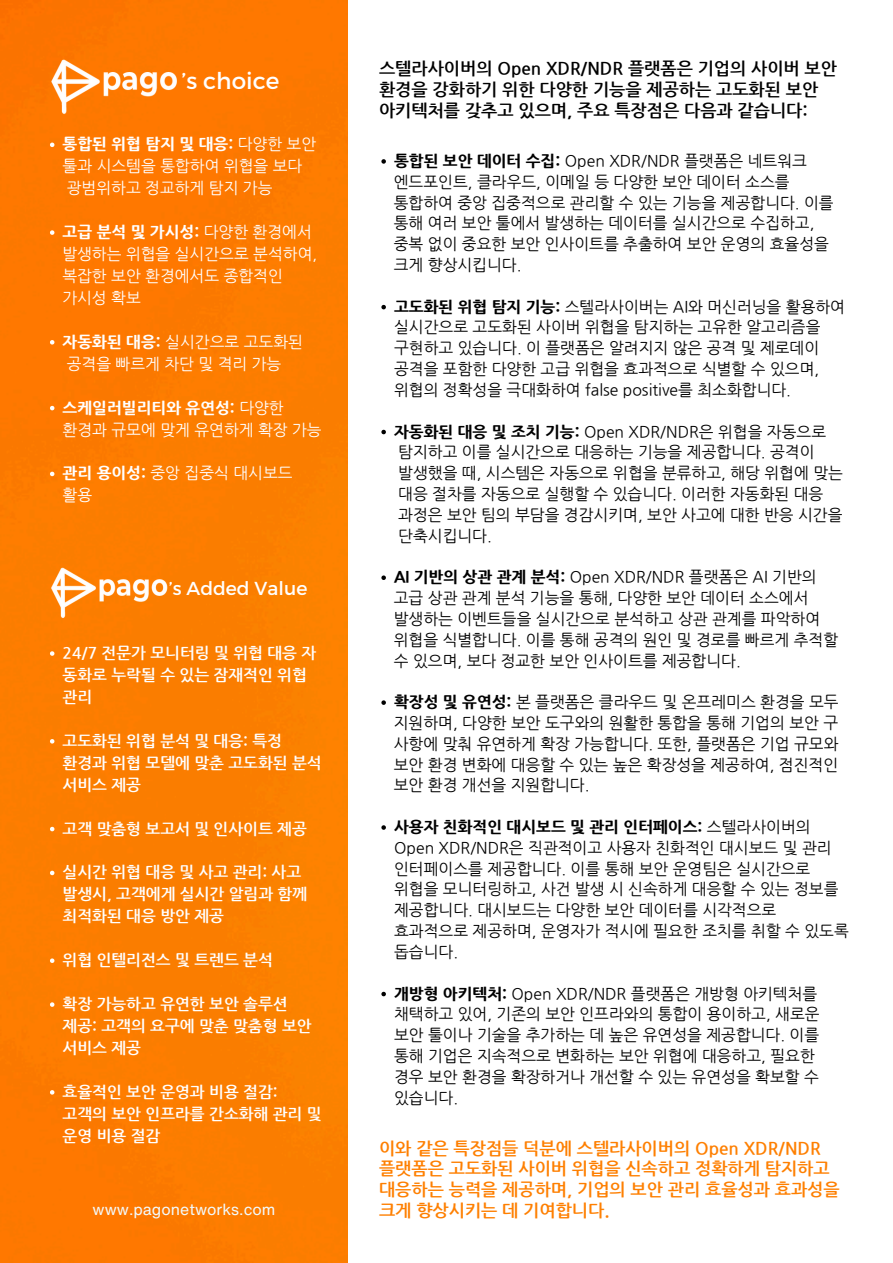
<style>
.page{position:relative;width:893px;height:1263px;background:#fff}
.page>*{position:absolute;margin:0;border:0;box-sizing:border-box;transform-origin:0 0}
.t1{font:23.1px "Montserrat";color:#fff}
.t2{font:18.75px "Montserrat";color:#fff}
.t3{font:700 17.25px/20.9px "Nanum Gothic";color:#fe7f00}
.t4{font:700 17.25px/20.9px "Nanum Gothic";color:#000}
.t5{font:15.75px/20.9px "Nanum Gothic";color:#000}
.t6{font:700 15.75px/21.9px "Nanum Gothic";color:#fff}
.t7{font:15.75px/21.9px "Nanum Gothic";color:#fff}
.t8{font:15.75px "Helvetica Now Text";color:#f2f9fb}
.t9{font:800 15.75px "Nanum Gothic";color:#fff}
.s1{font-weight:800}
.s2{font-weight:400}
</style>
<div class="page">
<div style="left:0;top:0;width:347px;height:1263px;background:#fb7d00"></div>
<img style="left:48px;top:59px;width:147px;height:56px">
<svg style="left:50px;top:143px;width:4px;height:4px"></svg>
<svg style="left:50px;top:230px;width:4px;height:5px"></svg>
<svg style="left:50px;top:340px;width:4px;height:4px"></svg>
<svg style="left:50px;top:406px;width:4px;height:4px"></svg>
<svg style="left:50px;top:472px;width:4px;height:4px"></svg>
<svg style="left:50px;top:651px;width:4px;height:5px"></svg>
<svg style="left:50px;top:739px;width:4px;height:4px"></svg>
<svg style="left:50px;top:827px;width:4px;height:4px"></svg>
<svg style="left:50px;top:871px;width:4px;height:4px"></svg>
<svg style="left:50px;top:958px;width:4px;height:5px"></svg>
<svg style="left:50px;top:1002px;width:4px;height:5px"></svg>
<svg style="left:50px;top:1090px;width:4px;height:4px"></svg>
<img style="left:50px;top:545px;width:134px;height:78px">
<svg style="left:381px;top:159px;width:5px;height:5px"></svg>
<svg style="left:381px;top:305px;width:5px;height:4px"></svg>
<svg style="left:381px;top:430px;width:5px;height:4px"></svg>
<svg style="left:381px;top:575px;width:5px;height:5px"></svg>
<svg style="left:381px;top:700px;width:5px;height:5px"></svg>
<svg style="left:381px;top:825px;width:5px;height:5px"></svg>
<svg style="left:381px;top:992px;width:5px;height:4px"></svg>
<p class="t1" style="left:181px;top:66px;width:99px">’s choice</p>
<p class="t7" style="left:63px;top:133px;width:255px"><span class="s1">통합된 위협 탐지 및 대응:</span> 다양한 보안 툴과 시스템을 통합하여 위협을 보다</p>
<h1 class="t7" style="left:67px;top:177px;width:207px">광범위하고 정교하게 탐지 가능</h1>
<p class="t9" style="left:63px;top:223px;width:251px">고급 분석 및 가시성: <span class="s2">다양한 환경에서</span></p>
<h4 class="t7" style="left:62px;top:243px;width:256px">발생하는 위협을 실시간으로 분석하여, 복잡한 보안 환경에서도 종합적인 가시성 확보</h4>
<p class="t7" style="left:63px;top:330px;width:242px"><span class="s1">자동화된 대응:</span> 실시간으로 고도화된</p>
<h4 class="t7" style="left:67px;top:352px;width:216px">공격을 빠르게 차단 및 격리 가능</h4>
<p class="t7" style="left:63px;top:396px;width:260px"><span class="s1">스케일러빌리티와 유연성:</span> 다양한 환경과 규모에 맞게 유연하게 확장 가능</p>
<h4 class="t7" style="left:63px;top:462px;width:231px"><span class="s1">관리 용이성:</span> 중앙 집중식 대시보드 활용</h4>
<p class="t2" style="left:169px;top:576px;width:140px">’s Added Value</p>
<h3 class="t6" style="left:63px;top:642px;width:255px">24/7 전문가 모니터링 및 위협 대응 자 동화로 누락될 수 있는 잠재적인 위협 관리</h3>
<p class="t6" style="left:63px;top:729px;width:260px">고도화된 위협 분석 및 대응: 특정 환경과 위협 모델에 맞춘 고도화된 분석 서비스 제공</p>
<p class="t6" style="left:63px;top:817px;width:246px">고객 맞춤형 보고서 및 인사이트 제공</p>
<p class="t6" style="left:63px;top:861px;width:246px">실시간 위협 대응 및 사고 관리: 사고 발생시, 고객에게 실시간 알림과 함께 최적화된 대응 방안 제공</p>
<p class="t6" style="left:63px;top:949px;width:212px">위협 인텔리전스 및 트렌드 분석</p>
<p class="t6" style="left:63px;top:993px;width:250px">확장 가능하고 유연한 보안 솔루션 제공: 고객의 요구에 맞춘 맞춤형 보안 서비스 제공</p>
<p class="t6" style="left:63px;top:1080px;width:260px">효율적인 보안 운영과 비용 절감: 고객의 보안 인프라를 간소화해 관리 및 운영 비용 절감</p>
<p class="t8" style="left:93px;top:1198px;width:184px">www.pagonetworks.com</p>
<p class="t4" style="left:379px;top:58px;width:459px">스텔라사이버의 Open XDR/NDR 플랫폼은 기업의 사이버 보안 환경을 강화하기 위한 다양한 기능을 제공하는 고도화된 보안 아키텍처를 갖추고 있으며, 주요 특장점은 다음과 같습니다:</p>
<p class="t5" style="left:394px;top:150px;width:414px"><span class="s1">통합된 보안 데이터 수집:</span> Open XDR/NDR 플랫폼은 네트워크</p>
<p class="t5" style="left:394px;top:171px;width:397px">엔드포인트, 클라우드, 이메일 등 다양한 보안 데이터 소스를</p>
<h2 class="t5" style="left:394px;top:192px;width:441px">통합하여 중앙 집중적으로 관리할 수 있는 기능을 제공합니다. 이를</h2>
<p class="t5" style="left:394px;top:212px;width:422px">통해 여러 보안 툴에서 발생하는 데이터를 실시간으로 수집하고,</p>
<p class="t5" style="left:394px;top:233px;width:437px">중복 없이 중요한 보안 인사이트를 추출하여 보안 운영의 효율성을</p>
<p class="t5" style="left:394px;top:254px;width:129px">크게 향상시킵니다.</p>
<p class="t5" style="left:394px;top:296px;width:452px"><span class="s1">고도화된 위협 탐지 기능:</span> 스텔라사이버는 AI와 머신러닝을 활용하여 실시간으로 고도화된 사이버 위협을 탐지하는 고유한 알고리즘을 구현하고 있습니다. 이 플랫폼은 알려지지 않은 공격 및 제로데이 공격을 포함한 다양한 고급 위협을 효과적으로 식별할 수 있으며, 위협의 정확성을 극대화하여 false positive를 최소화합니다.</p>
<p class="t5" style="left:394px;top:421px;width:433px"><span class="s1">자동화된 대응 및 조치 기능:</span> Open XDR/NDR은 위협을 자동으로</p>
<p class="t5" style="left:398px;top:441px;width:418px">탐지하고 이를 실시간으로 대응하는 기능을 제공합니다. 공격이</p>
<p class="t5" style="left:398px;top:462px;width:446px">발생했을 때, 시스템은 자동으로 위협을 분류하고, 해당 위협에 맞는</p>
<p class="t5" style="left:398px;top:483px;width:426px">대응 절차를 자동으로 실행할 수 있습니다. 이러한 자동화된 대응</p>
<p class="t5" style="left:398px;top:504px;width:446px">과정은 보안 팀의 부담을 경감시키며, 보안 사고에 대한 반응 시간을</p>
<p class="t5" style="left:398px;top:525px;width:95px">단축시킵니다.</p>
<p class="t5" style="left:394px;top:566px;width:424px"><span class="s1">AI 기반의 상관 관계 분석:</span> Open XDR/NDR 플랫폼은 AI 기반의</p>
<p class="t5" style="left:394px;top:587px;width:416px">고급 상관 관계 분석 기능을 통해, 다양한 보안 데이터 소스에서</p>
<p class="t5" style="left:394px;top:608px;width:428px">발생하는 이벤트들을 실시간으로 분석하고 상관 관계를 파악하여</p>
<p class="t5" style="left:394px;top:629px;width:446px">위협을 식별합니다. 이를 통해 공격의 원인 및 경로를 빠르게 추적할</p>
<p class="t5" style="left:394px;top:650px;width:348px">수 있으며, 보다 정교한 보안 인사이트를 제공합니다.</p>
<p class="t5" style="left:394px;top:691px;width:446px"><span class="s1">확장성 및 유연성:</span> 본 플랫폼은 클라우드 및 온프레미스 환경을 모두</p>
<p class="t5" style="left:394px;top:712px;width:446px">지원하며, 다양한 보안 도구와의 원활한 통합을 통해 기업의 보안 구</p>
<p class="t5" style="left:394px;top:733px;width:446px">사항에 맞춰 유연하게 확장 가능합니다. 또한, 플랫폼은 기업 규모와</p>
<p class="t5" style="left:394px;top:754px;width:446px">보안 환경 변화에 대응할 수 있는 높은 확장성을 제공하여, 점진적인</p>
<p class="t5" style="left:394px;top:774px;width:197px">보안 환경 개선을 지원합니다.</p>
<p class="t5" style="left:394px;top:816px;width:456px"><span class="s1">사용자 친화적인 대시보드 및 관리 인터페이스:</span> 스텔라사이버의<br>Open XDR/NDR은 직관적이고 사용자 친화적인 대시보드 및 관리 인터페이스를 제공합니다. 이를 통해 보안 운영팀은 실시간으로 위협을 모니터링하고, 사건 발생 시 신속하게 대응할 수 있는 정보를 제공합니다. 대시보드는 다양한 보안 데이터를 시각적으로 효과적으로 제공하며, 운영자가 적시에 필요한 조치를 취할 수 있도록 돕습니다.</p>
<p class="t5" style="left:394px;top:983px;width:427px"><span class="s1">개방형 아키텍처:</span> Open XDR/NDR 플랫폼은 개방형 아키텍처를 채택하고 있어, 기존의 보안 인프라와의 통합이 용이하고, 새로운 보안 툴이나 기술을 추가하는 데 높은 유연성을 제공합니다. 이를 통해 기업은 지속적으로 변화하는 보안 위협에 대응하고, 필요한 경우 보안 환경을 확장하거나 개선할 수 있는 유연성을 확보할 수 있습니다.</p>
<p class="t3" style="left:379px;top:1137px;width:462px">이와 같은 특장점들 덕분에 스텔라사이버의 Open XDR/NDR 플랫폼은 고도화된 사이버 위협을 신속하고 정확하게 탐지하고 대응하는 능력을 제공하며, 기업의 보안 관리 효율성과 효과성을 크게 향상시키는 데 기여합니다.</p>
</div>
